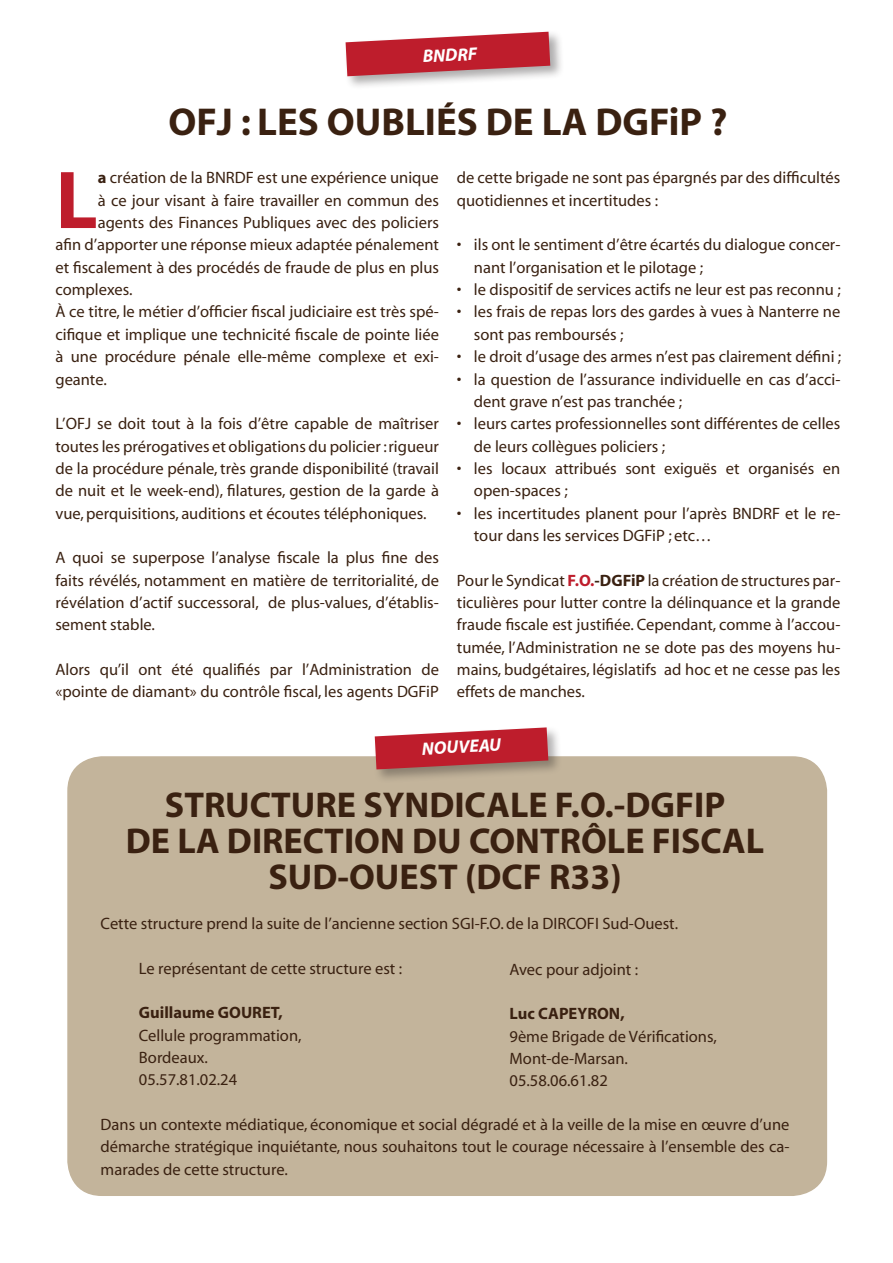
<style>
.page{position:relative;width:893px;height:1263px;background:#fff}
.page>*{position:absolute;margin:0;border:0;box-sizing:border-box;transform-origin:0 0}
.t1{font:700 82.8px "Myriad";color:#be1d2c}
.t2{font:700 39px "Myriad";color:#3a2111}
.t3{font:700 36px/36px "Myriad";color:#3a2111;text-align:center}
.t4{font:italic 700 18px "Myriad";color:#fff}
.t5{font:16.5px/22.4px "Myriad";color:#3a2111}
.t6{font:700 16.5px "Myriad";color:#3a2111}
.s1{font-weight:700}
.s2{font-weight:700;color:#be1d2c}
</style>
<div class="page">
<div style="left:68px;top:757px;width:758px;height:438px;background:#c3b49b;border-radius:34px"></div>
<div style="left:373px;top:726px;width:189px;height:57px;background:#231f20;opacity:.35"></div>
<svg style="left:375px;top:727px;width:173px;height:42px;background:#c1424c"></svg>
<div style="left:344px;top:30px;width:220px;height:60px;background:#231f20;opacity:.37"></div>
<svg style="left:346px;top:32px;width:204px;height:44px;background:#c64955"></svg>
<p class="t4" style="left:422px;top:47px;width:56px;rotate:-3deg">BNDRF</p>
<p class="t2" style="left:168px;top:102px;width:560px">OFJ : LES OUBLIÉS DE LA DGFiP ?</p>
<p class="t1" style="left:55px;top:158px;width:44px">L</p>
<p class="t5" style="left:98px;top:167px;width:343px"><span class="s1">a</span> création de la BNRDF est une expérience unique</p>
<p class="t5" style="left:98px;top:190px;width:343px">à ce jour visant à faire travailler en commun des</p>
<p class="t5" style="left:98px;top:212px;width:343px">agents des Finances Publiques avec des policiers</p>
<p class="t5" style="left:55px;top:234px;width:385px">afin d’apporter une réponse mieux adaptée pénalement</p>
<p class="t5" style="left:55px;top:257px;width:385px">et fiscalement à des procédés de fraude de plus en plus</p>
<p class="t5" style="left:55px;top:279px;width:79px">complexes.</p>
<p class="t5" style="left:55px;top:301px;width:385px;text-align:justify">À ce titre, le métier d’officier fiscal judiciaire est très spé&shy;cifique et implique une technicité fiscale de pointe liée à une procédure pénale elle-même complexe et exi&shy;geante.</p>
<p class="t5" style="left:55px;top:413px;width:385px;text-align:justify">L’OFJ se doit tout à la fois d’être capable de maîtriser toutes les prérogatives et obligations du policier : rigueur de la procédure pénale, très grande disponibilité (travail de nuit et le week-end), filatures, gestion de la garde à vue, perquisitions, auditions et écoutes téléphoniques.</p>
<p class="t5" style="left:55px;top:547px;width:385px;text-align:justify">A quoi se superpose l’analyse fiscale la plus fine des faits révélés, notamment en matière de territorialité, de révélation d’actif successoral, de plus-values, d’établis&shy;sement stable.</p>
<p class="t5" style="left:55px;top:659px;width:385px">Alors qu’il ont été qualifiés par l’Administration de «pointe de diamant» du contrôle fiscal, les agents DGFiP</p>
<p class="t5" style="left:457px;top:167px;width:385px">de cette brigade ne sont pas épargnés par des difficultés quotidiennes et incertitudes :</p>
<p class="t5" style="left:474px;top:234px;width:368px;text-indent:-17px">• ils ont le sentiment d’être écartés du dialogue concer&shy;nant l’organisation et le pilotage ;</p>
<p class="t5" style="left:457px;top:279px;width:385px">• le dispositif de services actifs ne leur est pas reconnu ;</p>
<p class="t5" style="left:474px;top:301px;width:368px;text-indent:-17px">• les frais de repas lors des gardes à vues à Nanterre ne sont pas remboursés ;</p>
<p class="t5" style="left:457px;top:346px;width:386px">• le droit d’usage des armes n’est pas clairement défini ;</p>
<p class="t5" style="left:474px;top:368px;width:368px;text-indent:-17px">• la question de l’assurance individuelle en cas d’acci&shy;dent grave n’est pas tranchée ;</p>
<p class="t5" style="left:474px;top:413px;width:368px;text-indent:-17px">• leurs cartes professionnelles sont différentes de celles de leurs collègues policiers ;</p>
<p class="t5" style="left:474px;top:458px;width:368px;text-indent:-17px">• les locaux attribués sont exiguës et organisés en open-spaces ;</p>
<p class="t5" style="left:474px;top:503px;width:368px;text-indent:-17px">• les incertitudes planent pour l’après BNDRF et le re&shy;tour dans les services DGFiP ; etc…</p>
<p class="t5" style="left:457px;top:570px;width:385px;text-align:justify">Pour le Syndicat <span class="s2">F.O.</span><span class="s1">-DGFiP</span> la création de structures par&shy;ticulières pour lutter contre la délinquance et la grande fraude fiscale est justifiée. Cependant, comme à l’accou&shy;tumée, l’Administration ne se dote pas des moyens hu&shy;mains, budgétaires, législatifs ad hoc et ne cesse pas les effets de manches.</p>
<p class="t4" style="left:421px;top:739px;width:81px;rotate:-3deg">NOUVEAU</p>
<p class="t3" style="left:165px;top:788px;width:562px">STRUCTURE SYNDICALE F.O.-DGFIP</p>
<p class="t3" style="left:126px;top:824px;width:640px">DE LA DIRECTION DU CONTRÔLE FISCAL<br>SUD-OUEST (DCF R33)</p>
<p class="t5" style="left:101px;top:913px;width:579px">Cette structure prend la suite de l’ancienne section SGI-F.O. de la DIRCOFI Sud-Ouest.</p>
<p class="t5" style="left:139px;top:957px;width:265px">Le représentant de cette structure est :</p>
<p class="t6" style="left:139px;top:1004px;width:145px">Guillaume GOURET,</p>
<p class="t5" style="left:139px;top:1024px;width:164px">Cellule programmation,</p>
<p class="t5" style="left:139px;top:1047px;width:71px">Bordeaux.</p>
<p class="t5" style="left:139px;top:1069px;width:100px">05.57.81.02.24</p>
<p class="t5" style="left:101px;top:1114px;width:690px;text-align:justify">Dans un contexte médiatique, économique et social dégradé et à la veille de la mise en œuvre d’une démarche stratégique inquiétante, nous souhaitons tout le courage nécessaire à l’ensemble des ca&shy;marades de cette structure.</p>
<p class="t5" style="left:510px;top:958px;width:130px">Avec pour adjoint :</p>
<p class="t6" style="left:510px;top:1005px;width:117px">Luc CAPEYRON,</p>
<p class="t5" style="left:510px;top:1025px;width:209px">9ème Brigade de Vérifications,</p>
<p class="t5" style="left:510px;top:1048px;width:120px">Mont-de-Marsan.</p>
<p class="t5" style="left:510px;top:1070px;width:100px">05.58.06.61.82</p>
</div>
